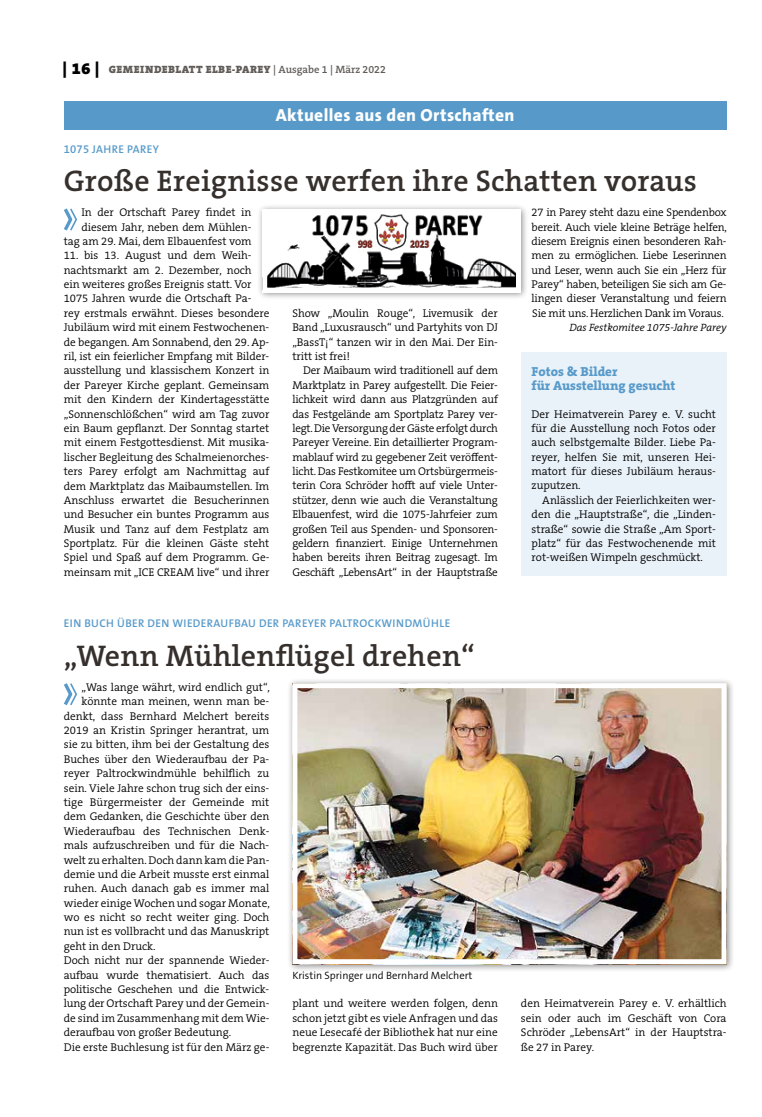
<style>
.page{position:relative;width:762px;height:1117px;background:#fff}
.page>*{position:absolute;margin:0;border:0;box-sizing:border-box;transform-origin:0 0}
.t1{font:600 30px "The Serif B W6";letter-spacing:.01em;color:#36302d}
.t2{font:800 17.5px "The Sans B W8";letter-spacing:.02em;color:#fff}
.t3{font:800 13.12px/14.4px "The Serif B W8";color:#579aca}
.t4{font:300 11.25px/14.4px "The Serif B W4";letter-spacing:-.005em;color:#000;text-align:justify}
.t5{font:600 11.25px "The Sans B W6";letter-spacing:.035em;color:#579aca}
.t6{font:900 10.62px "The Serif B W9";letter-spacing:.045em;color:#615c58}
.t7{font:300 10.62px "The Sans B W4";color:#000}
.t8{font:italic 300 10.62px "The Serif B W4";color:#000}
.s1{font-size:16.25px;color:#000}
.s2{font-family:"The Serif B W6";font-weight:600}
</style>
<div class="page">
<div style="left:64px;top:101px;width:662px;height:29px;background:#579aca"></div>
<svg style="left:64px;top:208px;width:13px;height:23px"></svg>
<svg style="left:64px;top:683px;width:13px;height:23px"></svg>
<div style="left:287px;top:677px;width:447px;height:295px;background:#000;opacity:.45"></div>
<img style="left:298px;top:689px;width:422px;height:268px">
<div style="left:292px;top:683px;width:434px;height:280px;border:5px solid #fff"></div>
<div style="left:521px;top:352px;width:205px;height:223px;background:#eaf2f9"></div>
<div style="left:256px;top:203px;width:273px;height:98px;background:#000;opacity:.45"></div>
<img style="left:268px;top:215px;width:247px;height:71px">
<p class="t6" style="left:63px;top:63px;width:325px"><span class="s1">| 16 |</span> GEMEINDEBLATT ELBE-PAREY <span class="s2">| Ausgabe 1 | März 2022</span></p>
<h2 class="t2" style="left:276px;top:104px;width:240px">Aktuelles aus den Ortschaften</h2>
<p class="t5" style="left:64px;top:141px;width:97px">1075 JAH RE PAREY</p>
<h1 class="t1" style="left:64px;top:161px;width:634px">Große Ereignisse werfen ihre Schatten voraus</h1>
<p class="t4" style="left:64px;top:205px;width:189px;text-align:right">In der Ortschaft Parey findet in diesem Jahr, neben dem Mühlen&shy;tag am 29. Mai, dem Elbauenfest vom</p>
<p class="t4" style="left:64px;top:248px;width:207px;text-align:left">11. bis 13. August und dem Weih&shy;nachtsmarkt am 2. Dezember, noch ein weiteres großes Ereignis statt. Vor 1075 Jahren wurde die Ortschaft Pa&shy;rey erstmals erwähnt. Dieses besondere Jubiläum wird mit einem Festwochenen&shy;de begangen. Am Sonnabend, den 29. Ap&shy;ril, ist ein feierlicher Empfang mit Bilder&shy;ausstellung und klassischem Konzert in der Pareyer Kirche geplant. Gemeinsam mit den Kindern der Kindertagesstätte „Sonnenschlößchen“ wird am Tag zuvor ein Baum gepflanzt. Der Sonntag startet mit einem Festgottesdienst. Mit musika&shy;lischer Begleitung des Schalmeienorches&shy;ters Parey erfolgt am Nachmittag auf dem Marktplatz das Maibaumstellen. Im Anschluss erwartet die Besucherinnen und Besucher ein buntes Programm aus Musik und Tanz auf dem Festplatz am Sportplatz. Für die kleinen Gäste steht Spiel und Spaß auf dem Programm. Ge&shy;meinsam mit „ICE CREAM live“ und ihrer</p>
<p class="t4" style="left:531px;top:205px;width:197px">27 in Parey steht dazu eine Spendenbox bereit. Auch viele kleine Beträge helfen, diesem Ereignis einen besonderen Rah&shy;men zu ermöglichen. Liebe Leserinnen und Leser, wenn auch Sie ein „Herz für Parey“ haben, beteiligen Sie sich am Ge&shy;lingen dieser Veranstaltung und feiern Sie mit uns. Herzlichen Dank im Voraus.</p>
<p class="t8" style="left:569px;top:321px;width:159px">Das Festkomitee 1075-Jahre Parey</p>
<p class="t4" style="left:292px;top:306px;width:207px">Show „Moulin Rouge“, Livemusik der Band „Luxusrausch“ und Partyhits von DJ „BassT¡“ tanzen wir in den Mai. Der Ein&shy;tritt ist frei!</p>
<p class="t4" style="left:292px;top:363px;width:207px;text-indent:11px">Der Maibaum wird traditionell auf dem Marktplatz in Parey aufgestellt. Die Feier&shy;lichkeit wird dann aus Platzgründen auf das Festgelände am Sportplatz Parey ver&shy;legt. Die Versorgung der Gäste erfolgt durch Pareyer Vereine. Ein detaillierter Program&shy;mablauf wird zu gegebener Zeit veröffent&shy;licht. Das Festkomitee um Ortsbürgermeis&shy;terin Cora Schröder hofft auf viele Unter&shy;stützer, denn wie auch die Veranstaltung Elbauenfest, wird die 1075-Jahrfeier zum großen Teil aus Spenden- und Sponsoren&shy;geldern finanziert. Einige Unternehmen haben bereits ihren Beitrag zugesagt. Im Geschäft „LebensArt“ in der Hauptstraße</p>
<p class="t3" style="left:531px;top:364px;width:145px">Fotos &amp; Bilder<br>für Ausstellung gesucht</p>
<p class="t4" style="left:531px;top:406px;width:186px">Der Heimatverein Parey e. V. sucht für die Ausstellung noch Fotos oder auch selbstgemalte Bilder. Liebe Pa&shy;reyer, helfen Sie mit, unseren Hei&shy;matort für dieses Jubiläum heraus&shy;zuputzen.</p>
<p class="t4" style="left:531px;top:493px;width:186px;text-indent:11px">Anlässlich der Feierlichkeiten wer&shy;den die „Hauptstraße“, die „Linden&shy;straße“ sowie die Straße „Am Sport&shy;platz“ für das Festwochenende mit rot-weißen Wimpeln geschmückt.</p>
<p class="t5" style="left:64px;top:616px;width:388px">EIN BUCH ÜBER DEN WIEDERAUFBAU DER PAREYER PALTROCKWINDMÜH LE</p>
<h1 class="t1" style="left:64px;top:636px;width:412px">„Wenn Mühlenflügel drehen“</h1>
<p class="t4" style="left:82px;top:679px;width:190px">„Was lange währt, wird endlich gut“,</p>
<p class="t4" style="left:82px;top:694px;width:189px">könnte man meinen, wenn man be-</p>
<p class="t4" style="left:64px;top:708px;width:207px">denkt, dass Bernhard Melchert bereits</p>
<p class="t4" style="left:64px;top:723px;width:207px">2019 an Kristin Springer herantrat, um</p>
<p class="t4" style="left:64px;top:737px;width:207px">sie zu bitten, ihm bei der Gestaltung des</p>
<p class="t4" style="left:64px;top:751px;width:207px">Buches über den Wiederaufbau der Pa-</p>
<p class="t4" style="left:64px;top:766px;width:207px">reyer Paltrockwindmühle behilflich zu</p>
<p class="t4" style="left:64px;top:780px;width:207px">sein. Viele Jahre schon trug sich der eins-</p>
<p class="t4" style="left:64px;top:794px;width:207px">tige Bürgermeister der Gemeinde mit</p>
<p class="t4" style="left:64px;top:809px;width:207px">dem Gedanken, die Geschichte über den</p>
<p class="t4" style="left:64px;top:823px;width:207px">Wiederaufbau des Technischen Denk-</p>
<p class="t4" style="left:64px;top:838px;width:207px">mals aufzuschreiben und für die Nach-</p>
<p class="t4" style="left:64px;top:852px;width:207px">welt zu erhalten. Doch dann kam die Pan-</p>
<p class="t4" style="left:64px;top:866px;width:207px">demie und die Arbeit musste erst einmal</p>
<p class="t4" style="left:64px;top:881px;width:207px">ruhen. Auch danach gab es immer mal</p>
<p class="t4" style="left:64px;top:895px;width:208px">wieder einige Wochen und sogar Monate,</p>
<p class="t4" style="left:64px;top:909px;width:207px">wo es nicht so recht weiter ging. Doch</p>
<p class="t4" style="left:64px;top:924px;width:207px">nun ist es vollbracht und das Manuskript</p>
<p class="t4" style="left:64px;top:938px;width:93px">geht in den Druck.</p>
<p class="t4" style="left:64px;top:953px;width:207px">Doch nicht nur der spannende Wieder-</p>
<p class="t4" style="left:64px;top:967px;width:207px">aufbau wurde thematisiert. Auch das</p>
<p class="t4" style="left:64px;top:981px;width:207px">politische Geschehen und die Entwick-</p>
<p class="t4" style="left:64px;top:996px;width:207px">lung der Ortschaft Parey und der Gemein-</p>
<p class="t4" style="left:64px;top:1010px;width:207px">de sind im Zusammenhang mit dem Wie-</p>
<p class="t4" style="left:64px;top:1024px;width:169px">deraufbau von großer Bedeutung.</p>
<p class="t4" style="left:64px;top:1039px;width:207px">Die erste Buchlesung ist für den März ge-</p>
<p class="t7" style="left:292px;top:967px;width:182px">Kristin Springer und Bernhard Melchert</p>
<p class="t4" style="left:292px;top:996px;width:207px">plant und weitere werden folgen, denn schon jetzt gibt es viele Anfragen und das neue Lesecafé der Bibliothek hat nur eine begrenzte Kapazität. Das Buch wird über</p>
<p class="t4" style="left:521px;top:996px;width:207px">den Heimatverein Parey e. V. erhältlich sein oder auch im Geschäft von Cora Schröder „LebensArt“ in der Hauptstra&shy;ße 27 in Parey.</p>
</div>
